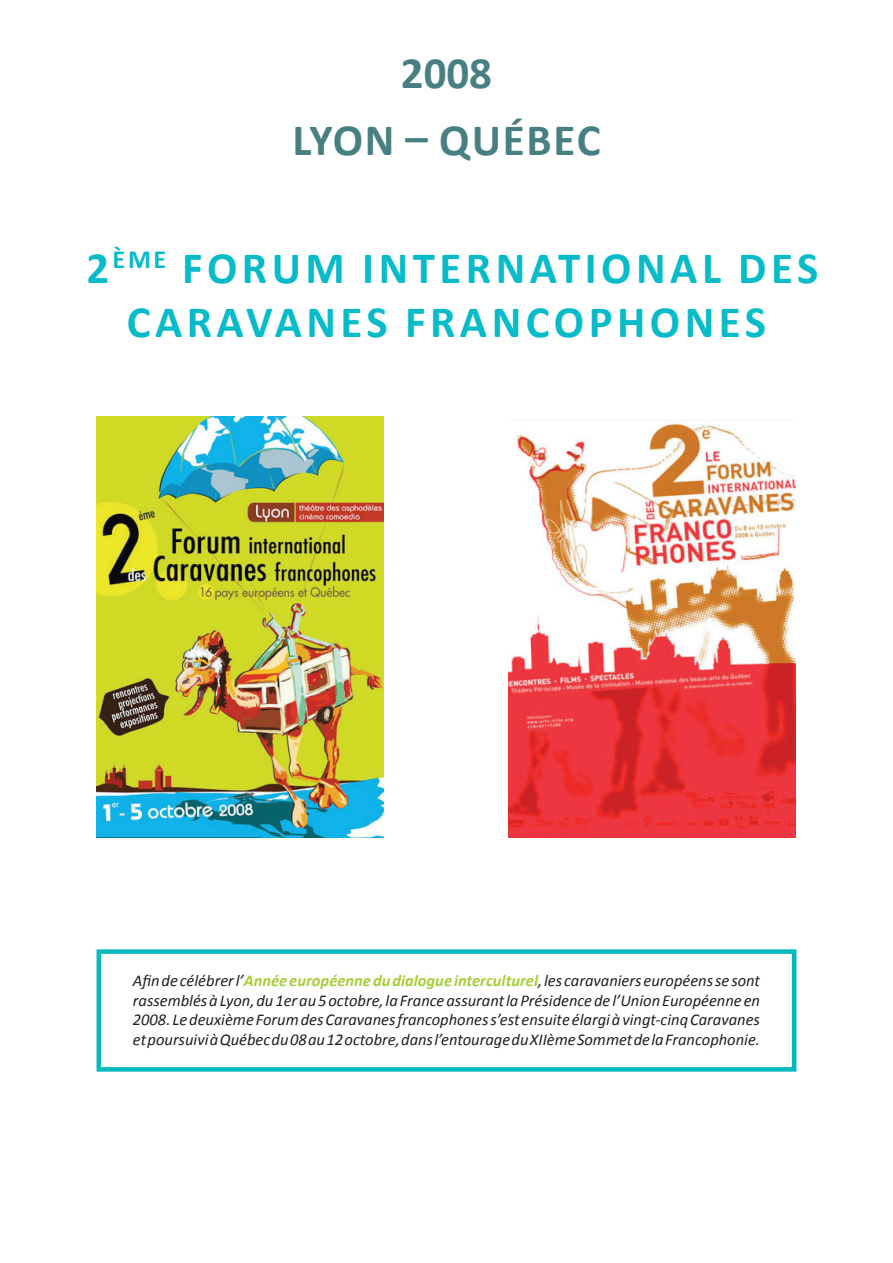
<style>
.page{position:relative;width:893px;height:1263px;background:#fff}
.page>*{position:absolute;margin:0;border:0;box-sizing:border-box;transform-origin:0 0}
.t1{font:700 45px/54px "Calibri";letter-spacing:.1em;color:#08bbc9;text-align:center}
.t2{font:700 45px/66.8px "Calibri";letter-spacing:.025em;color:#488082;text-align:center}
.t3{font:italic 16.5px/19.8px "Calibri";color:#231f20;text-align:justify}
.s1{font-weight:700;color:#a6ce39}
</style>
<div class="page">
<img style="left:97px;top:416px;width:287px;height:422px">
<img style="left:508px;top:423px;width:287px;height:415px">
<div style="left:97px;top:949px;width:699px;height:122px;border:4px solid #03b9bd"></div>
<h1 class="t2" style="left:292px;top:39px;width:309px">2008<br>LYON – QUÉBEC</h1>
<h1 class="t1" style="left:87px;top:241px;width:733px">2<sup>ÈME</sup> FORUM INTERNATIONAL DES<br>CARAVANES FRANCOPHONES</h1>
<p class="t3" style="left:133px;top:970px;width:629px">Afin de célébrer l’<span class="s1">Année européenne du dialogue interculturel</span>, les caravaniers européens se sont rassemblés à Lyon, du 1er au 5 octobre, la France assurant la Présidence de l’Union Européenne en 2008. Le deuxième Forum des Caravanes francophones s’est ensuite élargi à vingt-cinq Caravanes et poursuivi à Québec du 08 au 12 octobre, dans l’entourage du XIIème Sommet de la Francophonie.</p>
</div>
